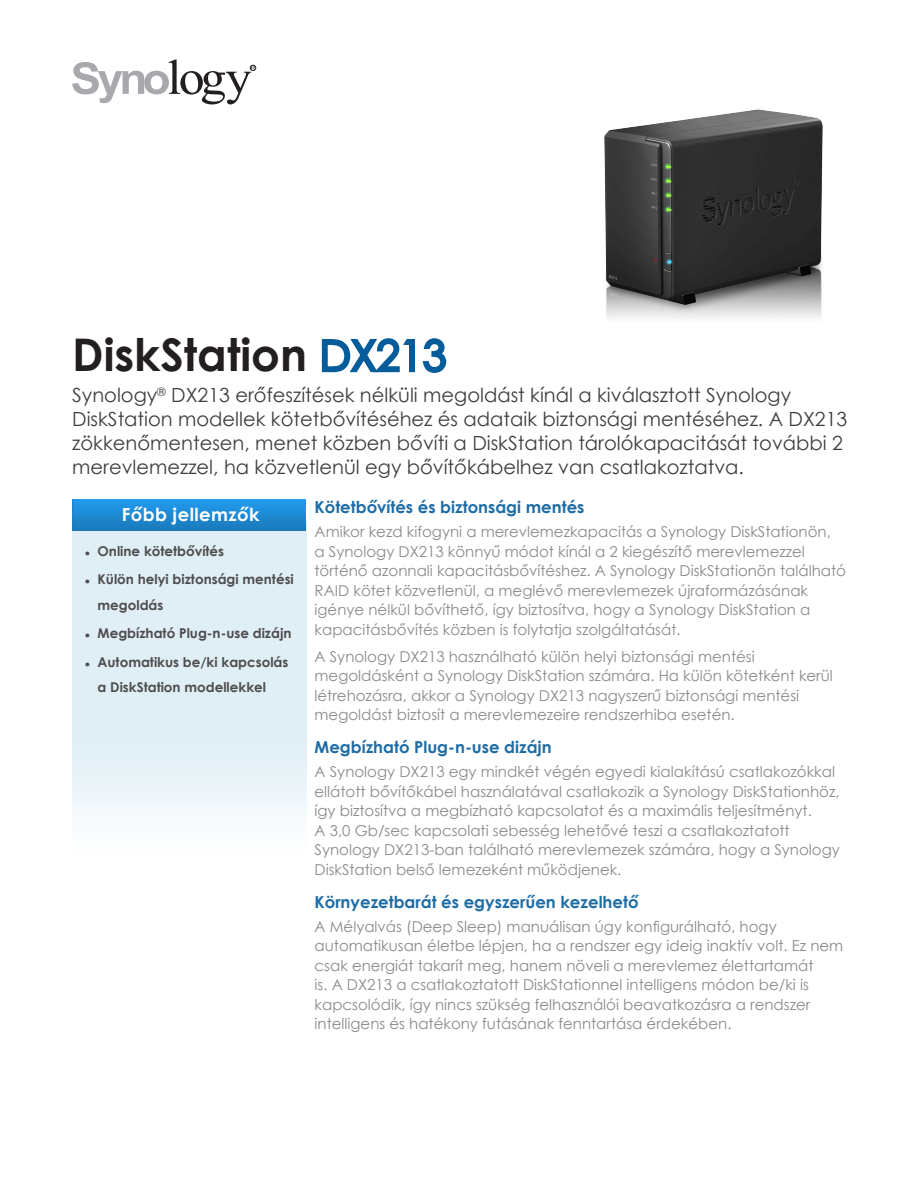
<style>
.page{position:relative;width:918px;height:1188px;background:#fff}
.page>*{position:absolute;margin:0;border:0;box-sizing:border-box;transform-origin:0 0}
.ChapterTitle{font:700 45px "Century Gothic";color:#231f20}
.ChapterTitleDesc{font:19.5px/24px "Century Gothic";color:#3e3e3f}
.ChapterTitleHighligh{font:700 18px "Century Gothic";letter-spacing:.025em;color:#fff}
.BodyHeading{font:700 16.5px "Century Gothic";color:#1d6ca5}
.BodyContent{font:15px/19.5px "Century Gothic";color:#8a8a8d}
.ChapterTitleBullet{font:700 13.5px/25.5px "Century Gothic";color:#4e4d4e}
.s1{font-weight:400;font-size:42px;color:#045c9b}
.s2{font-family:"Arial";font-size:9px}
</style>
<div class="page">
<svg style="left:321px;top:338px;width:126px;height:35px"></svg>
<svg style="left:72px;top:59px;width:184px;height:45px"></svg>
<img style="left:72px;top:530px;width:234px;height:284px">
<svg style="left:72px;top:499px;width:234px;height:31px;background:#1e8ad5"></svg>
<img style="left:604px;top:109px;width:219px;height:209px">
<p class="ChapterTitle" style="left:72px;top:320px;width:376px">DiskStation <span class="s1">DX213</span></p>
<p class="ChapterTitleDesc" style="left:72px;top:383px;width:777px">Synology<sup>®</sup> DX213 erőfeszítések nélküli megoldást kínál a kiválasztott Synology DiskStation modellek kötetbővítéséhez és adataik biztonsági mentéséhez. A DX213 zökkenőmentesen, menet közben bővíti a DiskStation tárolókapacitását további 2 merevlemezzel, ha közvetlenül egy bővítőkábelhez van csatlakoztatva.</p>
<p class="ChapterTitleHighligh" style="left:122px;top:501px;width:140px">Főbb jellemzők</p>
<p class="ChapterTitleBullet" style="left:85px;top:537px;width:141px"><span class="s2">●</span> Online kötetbővítés</p>
<p class="ChapterTitleBullet" style="left:98px;top:566px;width:198px;text-indent:-13px"><span class="s2">●</span> Külön helyi biztonsági mentési megoldás</p>
<p class="ChapterTitleBullet" style="left:85px;top:620px;width:208px"><span class="s2">●</span> Megbízható Plug-n-use dizájn</p>
<p class="ChapterTitleBullet" style="left:98px;top:648px;width:192px;text-indent:-13px"><span class="s2">●</span> Automatikus be/ki kapcsolás a DiskStation modellekkel</p>
<p class="BodyHeading" style="left:315px;top:495px;width:271px">Kötetbővítés és biztonsági mentés</p>
<p class="BodyContent" style="left:315px;top:522px;width:533px">Amikor kezd kifogyni a merevlemezkapacitás a Synology DiskStationön,<br>a Synology DX213 könnyű módot kínál a 2 kiegészítő merevlemezzel történő azonnali kapacitásbővítéshez. A Synology DiskStationön található RAID kötet közvetlenül, a meglévő merevlemezek újraformázásának igénye nélkül bővíthető, így biztosítva, hogy a Synology DiskStation a kapacitásbővítés közben is folytatja szolgáltatását.</p>
<p class="BodyContent" style="left:315px;top:646px;width:520px">A Synology DX213 használható külön helyi biztonsági mentési megoldásként a Synology DiskStation számára. Ha külön kötetként kerül létrehozásra, akkor a Synology DX213 nagyszerű biztonsági mentési megoldást biztosít a merevlemezeire rendszerhiba esetén.</p>
<p class="BodyHeading" style="left:315px;top:735px;width:239px">Megbízható Plug-n-use dizájn</p>
<p class="BodyContent" style="left:315px;top:762px;width:527px">A Synology DX213 egy mindkét végén egyedi kialakítású csatlakozókkal ellátott bővítőkábel használatával csatlakozik a Synology DiskStationhöz, így biztosítva a megbízható kapcsolatot és a maximális teljesítményt.<br>A 3,0 Gb/sec kapcsolati sebesség lehetővé teszi a csatlakoztatott Synology DX213-ban található merevlemezek számára, hogy a Synology DiskStation belső lemezeként működjenek.</p>
<p class="BodyHeading" style="left:315px;top:889px;width:326px">Környezetbarát és egyszerűen kezelhető</p>
<p class="BodyContent" style="left:315px;top:916px;width:530px">A Mélyalvás (Deep Sleep) manuálisan úgy konfigurálható, hogy automatikusan életbe lépjen, ha a rendszer egy ideig inaktív volt. Ez nem csak energiát takarít meg, hanem növeli a merevlemez élettartamát<br>is. A DX213 a csatlakoztatott DiskStationnel intelligens módon be/ki is kapcsolódik, így nincs szükség felhasználói beavatkozásra a rendszer intelligens és hatékony futásának fenntartása érdekében.</p>
</div>
